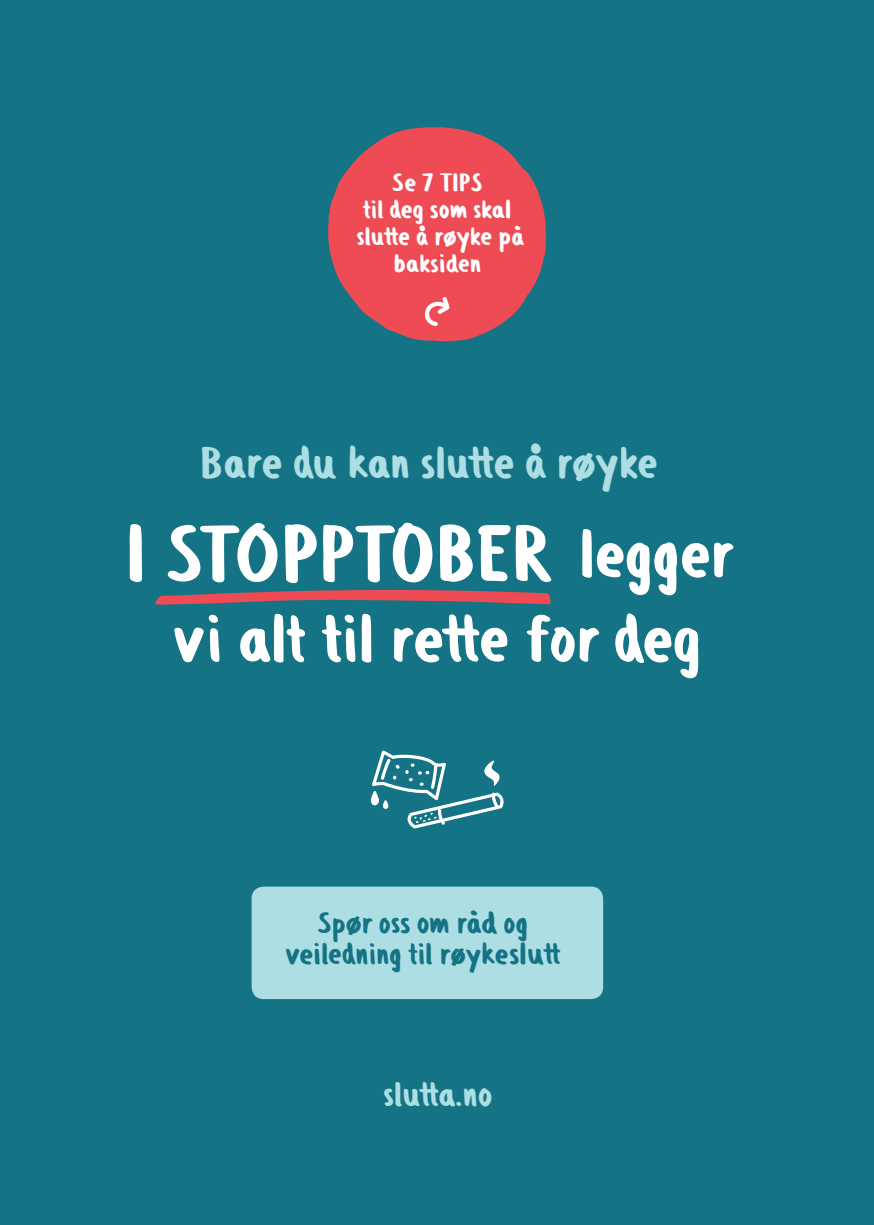
<style>
.page{position:relative;width:874px;height:1225px;background:#fff}
.page>*{position:absolute;margin:0;border:0;box-sizing:border-box;transform-origin:0 0}
.t1{font:500 65.4px "Slutta";letter-spacing:-.02em;color:#fff}
.t2{font:500 44.4px "Slutta";color:#acdee3}
.t3{font:500 33.8px "Slutta";letter-spacing:-.005em;color:#acdee3}
.t4{font:500 29.6px "Slutta";letter-spacing:-.01em;color:#147384}
.t5{font:500 25px "Slutta";letter-spacing:-.01em;color:#fff}
</style>
<div class="page">
<div style="left:0;top:0;width:873px;height:1225px;background:#147384"></div>
<svg style="left:370px;top:750px;width:133px;height:78px"></svg>
<svg style="left:328px;top:127px;width:217px;height:214px;fill:#ef4b55"></svg>
<svg style="left:422px;top:294px;width:30px;height:34px"></svg>
<svg style="left:130px;top:524px;width:12px;height:58px"></svg>
<svg style="left:155px;top:523px;width:397px;height:81px"></svg>
<div style="left:251px;top:886px;width:352px;height:113px;background:#acdee3;border-radius:12px"></div>
<p class="t5" style="left:392px;top:166px;width:92px">Se 7 TIPS</p>
<p class="t5" style="left:363px;top:193px;width:150px">til deg som skal</p>
<p class="t5" style="left:356px;top:220px;width:169px">slutte å røyke på</p>
<p class="t5" style="left:393px;top:247px;width:89px">baksiden</p>
<p class="t2" style="left:200px;top:434px;width:460px">Bare du kan slutte å røyke</p>
<p class="t1" style="left:578px;top:511px;width:156px">legger</p>
<p class="t1" style="left:173px;top:596px;width:530px">vi alt til rette for deg</p>
<p class="t4" style="left:317px;top:903px;width:212px">Spør oss om råd og</p>
<p class="t4" style="left:285px;top:935px;width:277px">veiledning til røykeslutt</p>
<p class="t3" style="left:383px;top:1072px;width:111px">slutta.no</p>
</div>
